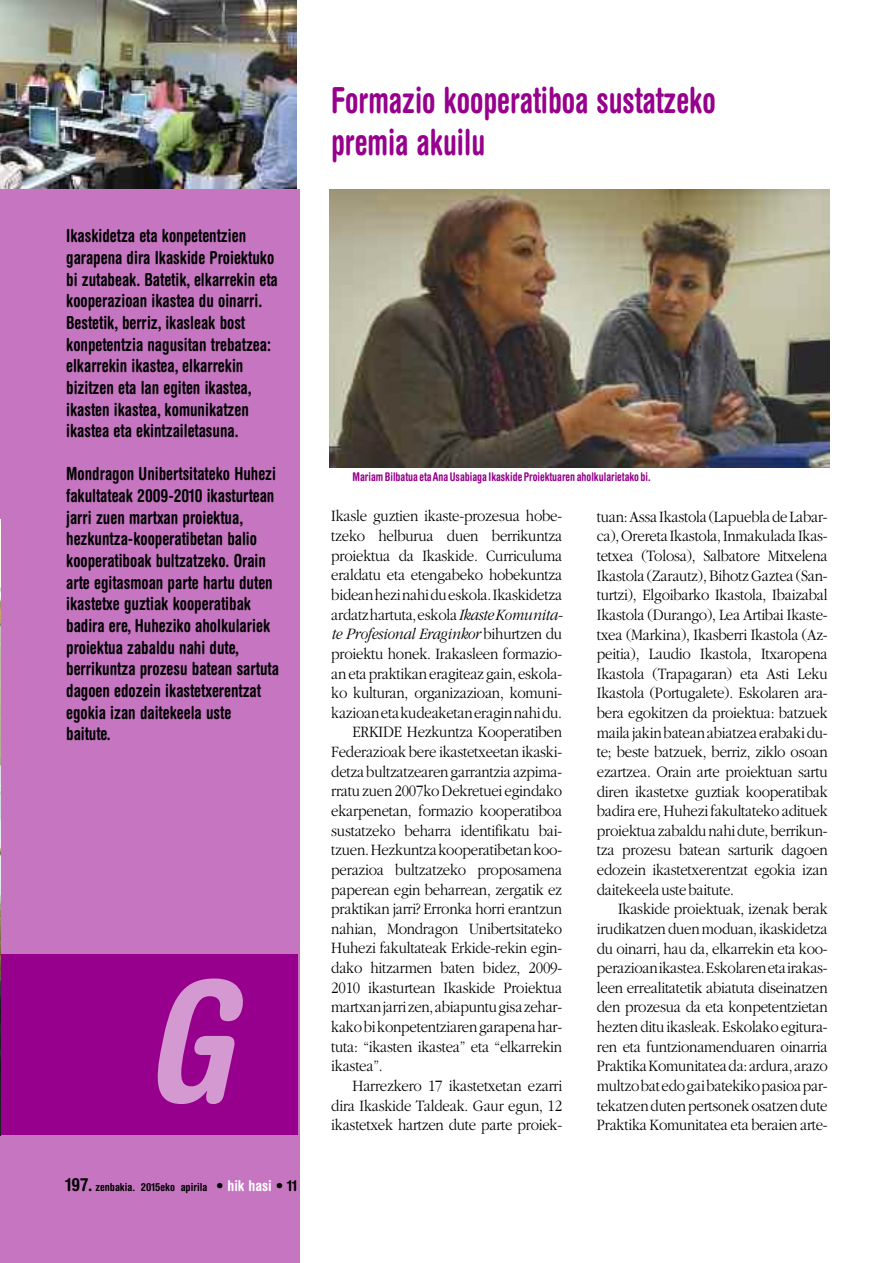
<style>
.page{position:relative;width:893px;height:1263px;background:#fff}
.page>*{position:absolute;margin:0;border:0;box-sizing:border-box;transform-origin:0 0}
.t1{font:italic 700 condensed 167.4px "Helvetica Rounded";color:#d599d1}
.t2{font:700 condensed 36px/42px "Helvetica Rounded";color:#96008c;scale:.83 1}
.t3{font:700 condensed 18px/21.6px "Helvetica Rounded";color:#000;scale:.9 1}
.t4{font:300 16.5px/19.6px "Garamond";letter-spacing:-.015em;color:#000;text-align:justify;scale:.9 1}
.t5{font:italic 300 16.5px "Garamond";letter-spacing:-.015em;color:#000;scale:.9 1}
.t6{font:700 condensed 12px "Helvetica Rounded";color:#96008c;scale:.9 1}
.t7{font:700 condensed 11.1px "Helvetica Rounded";color:#000}
.s1{font-size:18px}
.s2{font-size:15px}
.s3{font-size:15px;color:#fff}
.s4{font-style:italic}
.s5{font-style:normal}
</style>
<div class="page">
<img style="left:0;top:0;width:297px;height:189px">
<div style="left:0;top:189px;width:299px;height:1074px;background:#c675c1"></div>
<div style="left:0;top:954px;width:298px;height:181px;background:#96008c"></div>
<img style="left:0;top:520px;width:1px;height:615px">
<img style="left:330px;top:189px;width:499px;height:279px">
<p class="t3" style="left:66px;top:227px;width:237px">Ikaskidetza eta konpetentzien garapena dira Ikaskide Proiektuko bi zutabeak. Batetik, elkarrekin eta kooperazioan ikastea du oinarri.<br>Bestetik, berriz, ikasleak bost konpetentzia nagusitan trebatzea: elkarrekin ikastea, elkarrekin bizitzen eta lan egiten ikastea, ikasten ikastea, komunikatzen ikastea eta ekintzailetasuna.</p>
<p class="t3" style="left:66px;top:465px;width:238px">Mondragon Unibertsitateko Huhezi fakultateak 2009-2010 ikasturtean jarri zuen martxan proiektua, hezkuntza-kooperatibetan balio kooperatiboak bultzatzeko. Orain arte egitasmoan parte hartu duten ikastetxe guztiak kooperatibak badira ere, Huheziko aholkulariek proiektua zabaldu nahi dute, berrikuntza prozesu batean sartuta dagoen edozein ikastetxerentzat egokia izan daitekeela uste baitute.</p>
<h1 class="t1" style="left:143px;top:981px;width:88px">G</h1>
<p class="t7" style="left:66px;top:1183px;width:233px"><span class="s1">197.</span> zenbakia. 2015eko apirila <span class="s2">•</span> <span class="s3">hik hasi</span> <span class="s2">• 11</span></p>
<h2 class="t2" style="left:331px;top:83px;width:465px">Formazio kooperatiboa sustatzeko premia akuilu</h2>
<p class="t6" style="left:352px;top:473px;width:333px">MariamBilbatua etaAna Usabiaga Ikaskide Proiektuaren aholkularietako bi.</p>
<p class="t4" style="left:331px;top:506px;width:258px">Ikasle guztien ikaste-prozesua hobe-</p>
<p class="t4" style="left:331px;top:525px;width:258px">tzeko helburua duen berrikuntza</p>
<p class="t4" style="left:331px;top:545px;width:258px">proiektua da Ikaskide. Curriculuma</p>
<p class="t4" style="left:331px;top:565px;width:258px">eraldatu eta etengabeko hobekuntza</p>
<p class="t4" style="left:331px;top:584px;width:258px">bideanhezinahidueskola.Ikaskidetza</p>
<p class="t4" style="left:331px;top:604px;width:259px">ardatzhartuta,eskola<span class="s4">IkasteKomunita-</span></p>
<p class="t5" style="left:331px;top:624px;width:258px">te Profesional Eraginkor <span class="s5">bihurtzen du</span></p>
<p class="t4" style="left:331px;top:643px;width:258px">proiektu honek. Irakasleen formazio-</p>
<p class="t4" style="left:331px;top:663px;width:258px">anetapraktikaneragiteaz gain, eskola-</p>
<p class="t4" style="left:331px;top:683px;width:258px">ko kulturan, organizazioan, komuni-</p>
<p class="t4" style="left:331px;top:702px;width:258px">kazioanetakudeaketaneraginnahidu.</p>
<p class="t4" style="left:353px;top:722px;width:234px">ERKIDE Hezkuntza Kooperatiben</p>
<p class="t4" style="left:331px;top:741px;width:258px">Federazioak bere ikastetxeetan ikaski-</p>
<p class="t4" style="left:331px;top:761px;width:258px">detzabultzatzearengarrantzia azpima-</p>
<p class="t4" style="left:331px;top:781px;width:258px">rratu zuen 2007ko Dekretuei egindako</p>
<p class="t4" style="left:331px;top:800px;width:258px">ekarpenetan, formazio kooperatiboa</p>
<p class="t4" style="left:331px;top:820px;width:258px">sustatzeko beharra identifikatu bai-</p>
<p class="t4" style="left:331px;top:840px;width:258px">tzuen.Hezkuntzakooperatibetankoo-</p>
<p class="t4" style="left:331px;top:859px;width:258px">perazioa bultzatzeko proposamena</p>
<p class="t4" style="left:331px;top:879px;width:258px">paperean egin beharrean, zergatik ez</p>
<p class="t4" style="left:331px;top:899px;width:258px">praktikan jarri? Erronka horri erantzun</p>
<p class="t4" style="left:331px;top:918px;width:258px">nahian, Mondragon Unibertsitateko</p>
<p class="t4" style="left:331px;top:938px;width:258px">Huhezi fakultateak Erkide-rekin egin-</p>
<p class="t4" style="left:331px;top:957px;width:258px">dako hitzarmen baten bidez, 2009-</p>
<p class="t4" style="left:331px;top:977px;width:258px">2010 ikasturtean Ikaskide Proiektua</p>
<p class="t4" style="left:331px;top:997px;width:258px">martxanjarrizen,abiapuntugisazehar-</p>
<p class="t4" style="left:331px;top:1016px;width:258px">kakobikonpetentziarengarapenahar-</p>
<p class="t4" style="left:331px;top:1036px;width:258px">tuta: “ikasten ikastea” eta “elkarrekin</p>
<p class="t4" style="left:331px;top:1056px;width:59px">ikastea”.</p>
<p class="t4" style="left:353px;top:1075px;width:234px">Harrezkero 17 ikastetxetan ezarri</p>
<p class="t4" style="left:331px;top:1095px;width:258px">dira Ikaskide Taldeak. Gaur egun, 12</p>
<p class="t4" style="left:331px;top:1114px;width:258px">ikastetxek hartzen dute parte proiek-</p>
<p class="t4" style="left:597px;top:506px;width:258px">tuan:Assa Ikastola (LapuebladeLabar&shy;ca),Orereta Ikastola,Inmakulada Ikas&shy;tetxea (Tolosa), Salbatore Mitxelena Ikastola (Zarautz), Bihotz Gaztea (San&shy;turtzi), Elgoibarko Ikastola, Ibaizabal Ikastola (Durango), Lea Artibai Ikaste&shy;txea (Markina), Ikasberri Ikastola (Az&shy;peitia), Laudio Ikastola, Itxaropena Ikastola (Trapagaran) eta Asti Leku Ikastola (Portugalete). Eskolaren ara&shy;bera egokitzen da proiektua: batzuek maila jakinbateanabiatzea erabakidu&shy;te; beste batzuek, berriz, ziklo osoan ezartzea. Orain arte proiektuan sartu diren ikastetxe guztiak kooperatibak badira ere, Huhezi fakultateko adituek proiektua zabaldunahidute,berrikun&shy;tza prozesu batean sarturik dagoen edozein ikastetxerentzat egokia izan daitekeelaustebaitute.</p>
<p class="t4" style="left:597px;top:899px;width:258px;text-indent:21px">Ikaskide proiektuak, izenak berak irudikatzen duen moduan, ikaskidetza du oinarri, hau da, elkarrekin eta koo&shy;perazioanikastea.Eskolarenetairakas&shy;leen errealitatetik abiatuta diseinatzen den prozesua da eta konpetentzietan hezten ditu ikasleak. Eskolako egitura&shy;ren eta funtzionamenduaren oinarria PraktikaKomunitateada:ardura,arazo multzobatedogaibatekikopasioapar&shy;tekatzendutenpertsonekosatzendute</p>
<p class="t4" style="left:597px;top:1114px;width:258px">Praktika Komunitatea eta beraien arte-</p>
</div>
